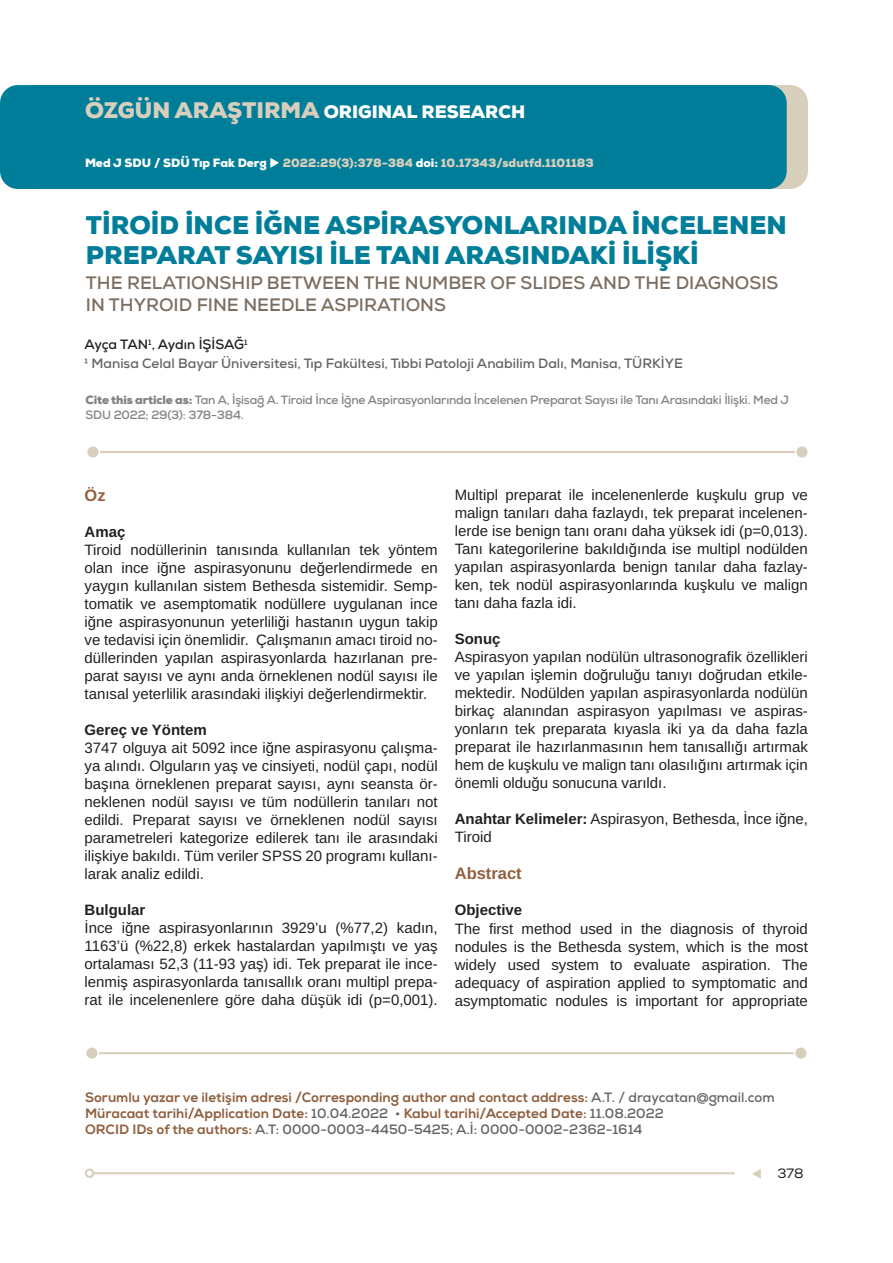
<style>
.page{position:relative;width:893px;height:1263px;background:#fff}
.page>*{position:absolute;margin:0;border:0;box-sizing:border-box;transform-origin:0 0}
.t1{font:900 25.5px/30.6px "Nexa";color:#007e99}
.t2{font:700 18px/21.6px "Nexa";color:#7c6d60}
.t3{font:900 18px "Nexa";color:#fff}
.t4{font:700 16.5px "Arimo";color:#8f5f3f}
.t5{font:15px/18px "Arimo";color:#231f20;text-align:justify}
.t6{font:700 15px "Arimo";color:#231f20}
.t7{font:800 13.5px/16.2px "Nexa";color:#8f5f3f}
.t8{font:700 13.5px/18px "Nexa";color:#636366}
.t9{font:13.5px "Nexa";color:#231f20}
.t10{font:700 12px/14.4px "Nexa";letter-spacing:-.015em;color:#808285}
.t11{font:900 12px "Nexa";color:#d8cebc}
.s1{font-size:22.5px;color:#d8cebc}
.s2{color:#fff}
.s3{color:#231f20}
.s4{font-weight:900}
.s5{font-weight:700}
.s6{font-weight:700;color:#636366}
.s7{color:#d8cebc}
</style>
<div class="page">
<hr style="left:93px;top:1172px;width:642px;height:2px;background:#d8cebc">
<div style="left:85px;top:1168px;width:9px;height:10px;border:2px solid #d8cebc;border-radius:50%"></div>
<div style="left:16px;top:85px;width:792px;height:104px;background:#d8cebc;border-radius:18px"></div>
<div style="left:0;top:85px;width:787px;height:104px;background:#007e99;border-radius:18px"></div>
<hr style="left:90px;top:1052px;width:715px;height:2px;background:#d8cebc">
<div style="left:86px;top:1047px;width:12px;height:12px;background:#d8cebc;border-radius:50%"></div>
<div style="left:85px;top:1046px;width:14px;height:14px;border:2px solid #fff;border-radius:50%"></div>
<div style="left:794px;top:1047px;width:13px;height:12px;background:#d8cebc;border-radius:50%"></div>
<div style="left:794px;top:1046px;width:14px;height:14px;border:2px solid #fff;border-radius:50%"></div>
<hr style="left:91px;top:451px;width:715px;height:2px;background:#d8cebc">
<div style="left:87px;top:446px;width:12px;height:12px;background:#d8cebc;border-radius:50%"></div>
<div style="left:86px;top:445px;width:14px;height:14px;border:2px solid #fff;border-radius:50%"></div>
<div style="left:796px;top:446px;width:12px;height:12px;background:#d8cebc;border-radius:50%"></div>
<div style="left:795px;top:445px;width:14px;height:14px;border:2px solid #fff;border-radius:50%"></div>
<p class="t3" style="left:85px;top:100px;width:442px"><span class="s1">ÖZGÜN ARAŞTIRMA</span> ORIGINAL RESEARCH</p>
<p class="t11" style="left:85px;top:155px;width:510px"><span class="s2">Med J SDU / SDÜ Tıp Fak Derg</span> <span class="s2">◆</span> 2022:29(3):378-384 <span class="s2">doi:</span> 10.17343/sdutfd.1101183</p>
<h1 class="t1" style="left:86px;top:210px;width:702px">TİROİD İNCE İĞNE ASPİRASYONLARINDA İNCELENEN<br>PREPARAT SAYISI İLE TANI ARASINDAKİ İLİŞKİ</h1>
<p class="t2" style="left:86px;top:272px;width:694px">THE RELATIONSHIP BETWEEN THE NUMBER OF SLIDES AND THE DIAGNOSIS<br>IN THYROID FINE NEEDLE ASPIRATIONS</p>
<p class="t8" style="left:85px;top:336px;width:600px"><span class="s3">Ayça TAN</span><sup>1</sup><span class="s3">, Aydın İŞİSAĞ</span><sup>1<br></sup>1 Manisa Celal Bayar Üniversitesi, Tıp Fakültesi, Tıbbi Patoloji Anabilim Dalı, Manisa, TÜRKİYE</p>
<p class="t10" style="left:86px;top:393px;width:705px"><span class="s4">Cite this article as:</span> Tan A, İşisağ A. Tiroid İnce İğne Aspirasyonlarında İncelenen Preparat Sayısı ile Tanı Arasındaki İlişki. Med J<br>SDU 2022; 29(3): 378-384.</p>
<p class="t4" style="left:85px;top:484px;width:23px">Öz</p>
<p class="t6" style="left:85px;top:521px;width:42px">Amaç</p>
<p class="t5" style="left:85px;top:541px;width:355px">Tiroid nodüllerinin tanısında kullanılan tek yöntem olan ince iğne aspirasyonunu değerlendirmede en yaygın kullanılan sistem Bethesda sistemidir. Semp&shy;tomatik ve asemptomatik nodüllere uygulanan ince iğne aspirasyonunun yeterliliği hastanın uygun takip ve tedavisi için önemlidir. Çalışmanın amacı tiroid no&shy;düllerinden yapılan aspirasyonlarda hazırlanan pre&shy;parat sayısı ve aynı anda örneklenen nodül sayısı ile tanısal yeterlilik arasındaki ilişkiyi değerlendirmektir.</p>
<p class="t6" style="left:85px;top:719px;width:124px">Gereç ve Yöntem</p>
<p class="t5" style="left:85px;top:739px;width:355px">3747 olguya ait 5092 ince iğne aspirasyonu çalışma&shy;ya alındı. Olguların yaş ve cinsiyeti, nodül çapı, nodül başına örneklenen preparat sayısı, aynı seansta ör&shy;neklenen nodül sayısı ve tüm nodüllerin tanıları not edildi. Preparat sayısı ve örneklenen nodül sayısı parametreleri kategorize edilerek tanı ile arasındaki ilişkiye bakıldı. Tüm veriler SPSS 20 programı kullanı&shy;larak analiz edildi.</p>
<p class="t6" style="left:85px;top:899px;width:62px">Bulgular</p>
<p class="t5" style="left:85px;top:919px;width:355px">İnce iğne aspirasyonlarının 3929’u (%77,2) kadın, 1163’ü (%22,8) erkek hastalardan yapılmıştı ve yaş ortalaması 52,3 (11-93 yaş) idi. Tek preparat ile ince&shy;lenmiş aspirasyonlarda tanısallık oranı multipl prepa&shy;rat ile incelenenlere göre daha düşük idi (p=0,001).</p>
<p class="t5" style="left:455px;top:486px;width:355px">Multipl preparat ile incelenenlerde kuşkulu grup ve malign tanıları daha fazlaydı, tek preparat incelenen&shy;lerde ise benign tanı oranı daha yüksek idi (p=0,013).<br>Tanı kategorilerine bakıldığında ise multipl nodülden yapılan aspirasyonlarda benign tanılar daha fazlay&shy;ken, tek nodül aspirasyonlarında kuşkulu ve malign tanı daha fazla idi.</p>
<p class="t6" style="left:455px;top:628px;width:47px">Sonuç</p>
<p class="t5" style="left:455px;top:648px;width:355px">Aspirasyon yapılan nodülün ultrasonografik özellikleri ve yapılan işlemin doğruluğu tanıyı doğrudan etkile&shy;mektedir. Nodülden yapılan aspirasyonlarda nodülün birkaç alanından aspirasyon yapılması ve aspiras&shy;yonların tek preparata kıyasla iki ya da daha fazla preparat ile hazırlanmasının hem tanısallığı artırmak hem de kuşkulu ve malign tanı olasılığını artırmak için önemli olduğu sonucuna varıldı.</p>
<p class="t5" style="left:455px;top:810px;width:355px"><span class="s5">Anahtar Kelimeler:</span> Aspirasyon, Bethesda, İnce iğne,<br>Tiroid</p>
<p class="t4" style="left:455px;top:862px;width:68px">Abstract</p>
<p class="t6" style="left:455px;top:900px;width:69px">Objective</p>
<p class="t5" style="left:455px;top:919px;width:355px">The first method used in the diagnosis of thyroid nodules is the Bethesda system, which is the most widely used system to evaluate aspiration. The adequacy of aspiration applied to symptomatic and asymptomatic nodules is important for appropriate</p>
<p class="t7" style="left:85px;top:1089px;width:691px">Sorumlu yazar ve iletişim adresi /Corresponding author and contact address: <span class="s6">A.T. / draycatan@gmail.com<br></span>Müracaat tarihi/Application Date: <span class="s6">10.04.2022 •</span> Kabul tarihi/Accepted Date: <span class="s6">11.08.2022<br></span>ORCID IDs of the authors: <span class="s6">A.T: 0000-0003-4450-5425; A.İ: 0000-0002-2362-1614</span></p>
<p class="t9" style="left:751px;top:1165px;width:54px"><span class="s7">▼</span> 378</p>
</div>
